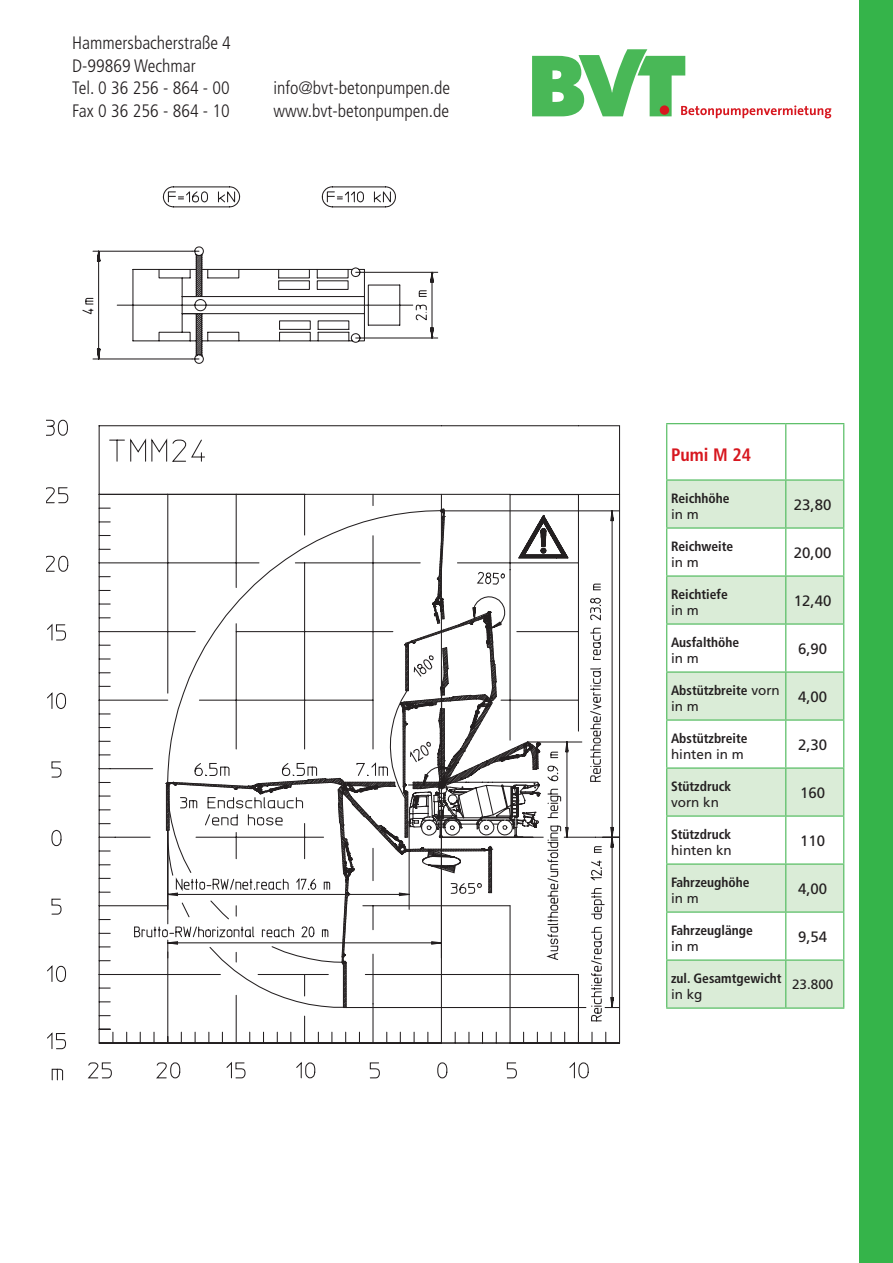
<style>
.page{position:relative;width:893px;height:1263px;background:#fff}
.page>*{position:absolute;margin:0;border:0;box-sizing:border-box;transform-origin:0 0}
.t1{font:300 condensed 18px/22.5px "Frutiger";color:#231f20}
.t2{font:700 condensed 18px "Frutiger";color:#d7171f}
.t3{font:15px "Frutiger";color:#231f20}
.t4{font:700 condensed 13.5px/16.2px "Frutiger";color:#231f20}
.t5{font:13.5px "Frutiger";color:#231f20}
.s1{font-weight:400;font-stretch:normal}
</style>
<div class="page">
<div style="left:859px;top:0;width:34px;height:1263px;background:#35b44a"></div>
<svg style="left:532px;top:49px;width:299px;height:69px"></svg>
<svg style="left:667px;top:481px;width:118px;height:526px;fill:#daecd7"></svg>
<svg style="left:786px;top:481px;width:57px;height:526px"></svg>
<hr style="left:666px;top:423px;width:120px;height:1px;background:#49b857">
<hr style="left:666px;top:424px;width:1px;height:55px;background:#49b857">
<hr style="left:786px;top:423px;width:58px;height:1px;background:#49b857">
<hr style="left:785px;top:424px;width:1px;height:55px;background:#49b857">
<hr style="left:843px;top:424px;width:1px;height:55px;background:#49b857">
<hr style="left:666px;top:479px;width:120px;height:2px;background:#49b857">
<hr style="left:666px;top:481px;width:1px;height:46px;background:#49b857">
<hr style="left:786px;top:479px;width:58px;height:2px;background:#49b857">
<hr style="left:785px;top:481px;width:1px;height:46px;background:#49b857">
<hr style="left:843px;top:481px;width:1px;height:46px;background:#49b857">
<hr style="left:666px;top:527px;width:120px;height:2px;background:#49b857">
<hr style="left:666px;top:529px;width:1px;height:46px;background:#49b857">
<hr style="left:786px;top:527px;width:58px;height:2px;background:#49b857">
<hr style="left:785px;top:529px;width:1px;height:46px;background:#49b857">
<hr style="left:843px;top:529px;width:1px;height:46px;background:#49b857">
<hr style="left:666px;top:575px;width:120px;height:2px;background:#49b857">
<hr style="left:666px;top:577px;width:1px;height:46px;background:#49b857">
<hr style="left:786px;top:575px;width:58px;height:2px;background:#49b857">
<hr style="left:785px;top:577px;width:1px;height:46px;background:#49b857">
<hr style="left:843px;top:577px;width:1px;height:46px;background:#49b857">
<hr style="left:666px;top:623px;width:120px;height:2px;background:#49b857">
<hr style="left:666px;top:625px;width:1px;height:46px;background:#49b857">
<hr style="left:786px;top:623px;width:58px;height:2px;background:#49b857">
<hr style="left:785px;top:625px;width:1px;height:46px;background:#49b857">
<hr style="left:843px;top:625px;width:1px;height:46px;background:#49b857">
<hr style="left:666px;top:671px;width:120px;height:2px;background:#49b857">
<hr style="left:666px;top:673px;width:1px;height:46px;background:#49b857">
<hr style="left:786px;top:671px;width:58px;height:2px;background:#49b857">
<hr style="left:785px;top:673px;width:1px;height:46px;background:#49b857">
<hr style="left:843px;top:673px;width:1px;height:46px;background:#49b857">
<hr style="left:666px;top:719px;width:120px;height:2px;background:#49b857">
<hr style="left:666px;top:721px;width:1px;height:46px;background:#49b857">
<hr style="left:786px;top:719px;width:58px;height:2px;background:#49b857">
<hr style="left:785px;top:721px;width:1px;height:46px;background:#49b857">
<hr style="left:843px;top:721px;width:1px;height:46px;background:#49b857">
<hr style="left:666px;top:767px;width:120px;height:2px;background:#49b857">
<hr style="left:666px;top:769px;width:1px;height:46px;background:#49b857">
<hr style="left:786px;top:767px;width:58px;height:2px;background:#49b857">
<hr style="left:785px;top:769px;width:1px;height:46px;background:#49b857">
<hr style="left:843px;top:769px;width:1px;height:46px;background:#49b857">
<hr style="left:666px;top:815px;width:120px;height:2px;background:#49b857">
<hr style="left:666px;top:817px;width:1px;height:46px;background:#49b857">
<hr style="left:786px;top:815px;width:58px;height:2px;background:#49b857">
<hr style="left:785px;top:817px;width:1px;height:46px;background:#49b857">
<hr style="left:843px;top:817px;width:1px;height:46px;background:#49b857">
<hr style="left:666px;top:863px;width:120px;height:2px;background:#49b857">
<hr style="left:666px;top:865px;width:1px;height:46px;background:#49b857">
<hr style="left:786px;top:863px;width:58px;height:2px;background:#49b857">
<hr style="left:785px;top:865px;width:1px;height:46px;background:#49b857">
<hr style="left:843px;top:865px;width:1px;height:46px;background:#49b857">
<hr style="left:666px;top:911px;width:120px;height:2px;background:#49b857">
<hr style="left:666px;top:913px;width:1px;height:46px;background:#49b857">
<hr style="left:786px;top:911px;width:58px;height:2px;background:#49b857">
<hr style="left:785px;top:913px;width:1px;height:46px;background:#49b857">
<hr style="left:843px;top:913px;width:1px;height:46px;background:#49b857">
<hr style="left:666px;top:959px;width:120px;height:2px;background:#49b857">
<hr style="left:666px;top:961px;width:1px;height:46px;background:#49b857">
<hr style="left:786px;top:959px;width:58px;height:2px;background:#49b857">
<hr style="left:785px;top:961px;width:1px;height:46px;background:#49b857">
<hr style="left:843px;top:961px;width:1px;height:46px;background:#49b857">
<hr style="left:666px;top:1007px;width:120px;height:2px;background:#49b857">
<hr style="left:786px;top:1007px;width:58px;height:2px;background:#49b857">
<svg style="left:47px;top:961px;width:558px;height:120px"></svg>
<svg style="left:47px;top:419px;width:574px;height:542px"></svg>
<svg style="left:162px;top:186px;width:277px;height:178px"></svg>
<svg style="left:82px;top:236px;width:352px;height:124px"></svg>
<h1 class="t1" style="left:72px;top:32px;width:160px">Hammersbacherstraße 4<br>D-99869 Wechmar<br>Tel. 0 36 256 - 864 - 00<br>Fax 0 36 256 - 864 - 10</h1>
<h1 class="t1" style="left:274px;top:77px;width:178px">info@bvt-betonpumpen.de www.bvt-betonpumpen.de</h1>
<h1 class="t2" style="left:671px;top:444px;width:82px">Pumi M 24</h1>
<p class="t4" style="left:671px;top:490px;width:60px">Reichhöhe</p>
<p class="t5" style="left:671px;top:507px;width:29px">in m</p>
<p class="t4" style="left:671px;top:538px;width:64px">Reichweite</p>
<p class="t5" style="left:671px;top:555px;width:29px">in m</p>
<p class="t4" style="left:671px;top:586px;width:58px">Reichtiefe</p>
<p class="t5" style="left:671px;top:603px;width:29px">in m</p>
<p class="t4" style="left:671px;top:634px;width:70px">Ausfalthöhe</p>
<p class="t5" style="left:671px;top:651px;width:29px">in m</p>
<p class="t3" style="left:794px;top:496px;width:39px">23,80</p>
<p class="t3" style="left:794px;top:544px;width:39px">20,00</p>
<p class="t3" style="left:794px;top:592px;width:39px">12,40</p>
<p class="t3" style="left:798px;top:640px;width:31px">6,90</p>
<p class="t4" style="left:671px;top:682px;width:110px">Abstützbreite <span class="s1">vorn in m</span></p>
<p class="t3" style="left:798px;top:688px;width:31px">4,00</p>
<p class="t4" style="left:671px;top:730px;width:78px">Abstützbreite</p>
<p class="t5" style="left:671px;top:747px;width:74px">hinten in m</p>
<p class="t3" style="left:798px;top:736px;width:31px">2,30</p>
<p class="t4" style="left:671px;top:778px;width:62px">Stützdruck</p>
<p class="t5" style="left:671px;top:795px;width:50px">vorn kn</p>
<p class="t4" style="left:671px;top:826px;width:62px">Stützdruck</p>
<p class="t5" style="left:671px;top:843px;width:62px">hinten kn</p>
<p class="t4" style="left:671px;top:874px;width:80px">Fahrzeughöhe</p>
<p class="t5" style="left:671px;top:891px;width:29px">in m</p>
<p class="t4" style="left:671px;top:922px;width:83px">Fahrzeuglänge</p>
<p class="t5" style="left:671px;top:939px;width:29px">in m</p>
<p class="t4" style="left:671px;top:970px;width:112px">zul. Gesamtgewicht</p>
<p class="t5" style="left:671px;top:987px;width:33px">in kg</p>
<p class="t3" style="left:800px;top:784px;width:27px">160</p>
<p class="t3" style="left:800px;top:832px;width:27px">110</p>
<p class="t3" style="left:798px;top:880px;width:31px">4,00</p>
<p class="t3" style="left:798px;top:928px;width:31px">9,54</p>
<p class="t5" style="left:792px;top:976px;width:43px">23.800</p>
</div>
